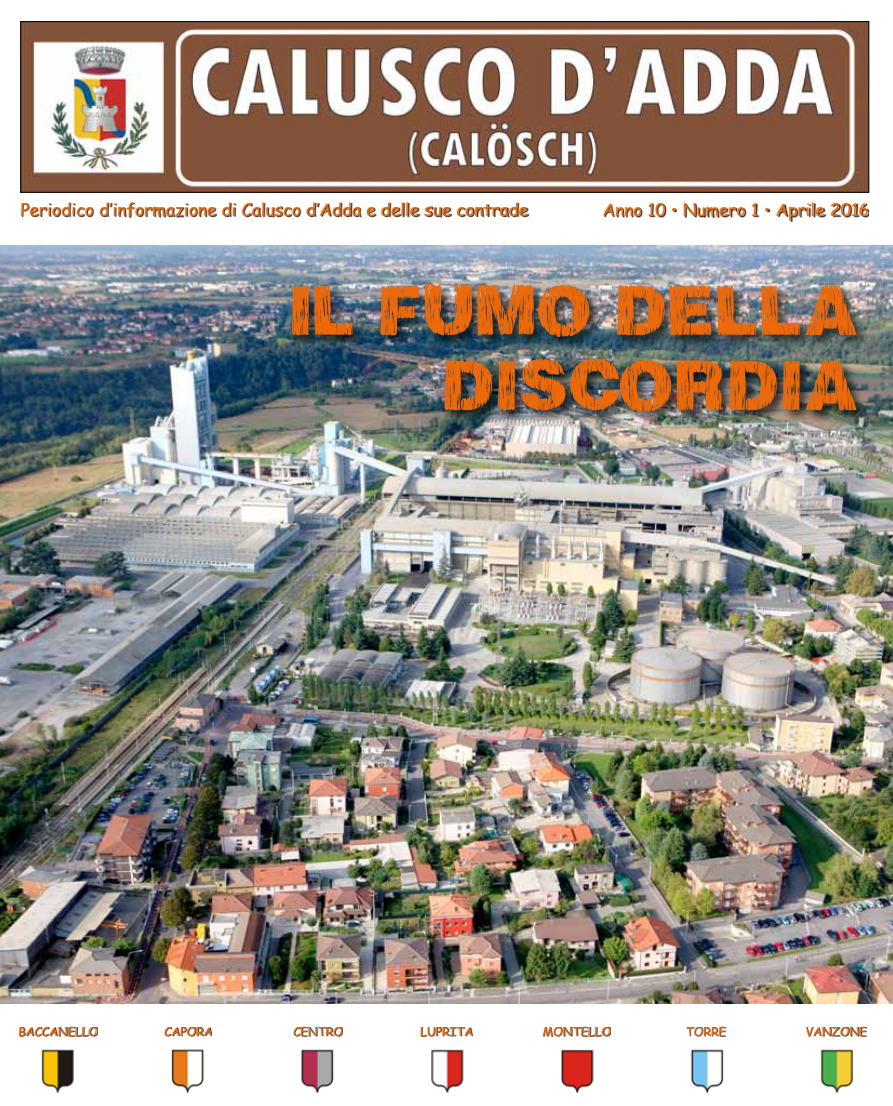
<style>
.page{position:relative;width:893px;height:1106px;background:#fff}
.page>*{position:absolute;margin:0;border:0;box-sizing:border-box;transform-origin:0 0}
.t1{font:69.9px/75px "Fall Harvest";letter-spacing:.07em;color:#eb690b;text-align:right}
.t2{font:17.25px "Comic Sans MS";color:#eb690b}
.t3{font:12px "Comic Sans MS";color:#eb690b}
</style>
<div class="page">
<img style="left:0;top:246px;width:893px;height:757px">
<img style="left:22px;top:23px;width:845px;height:168px">
<div style="left:20px;top:21px;width:849px;height:172px;border:1px solid #000"></div>
<div style="left:22px;top:203px;width:507px;height:15px;background:#000;opacity:.8"></div>
<div style="left:605px;top:203px;width:264px;height:18px;background:#000;opacity:.8"></div>
<div style="left:165px;top:1026px;width:47px;height:10px;background:#000;opacity:.8"></div>
<div style="left:20px;top:1027px;width:78px;height:9px;background:#000;opacity:.8"></div>
<div style="left:294px;top:1026px;width:49px;height:10px;background:#000;opacity:.8"></div>
<div style="left:422px;top:1026px;width:51px;height:10px;background:#000;opacity:.8"></div>
<div style="left:544px;top:1027px;width:67px;height:9px;background:#000;opacity:.8"></div>
<div style="left:687px;top:1026px;width:40px;height:10px;background:#000;opacity:.8"></div>
<div style="left:807px;top:1027px;width:60px;height:9px;background:#000;opacity:.8"></div>
<img style="left:41px;top:1049px;width:812px;height:43px">
<div style="left:290px;top:282px;width:580px;height:143px;background:#000;opacity:.66"></div>
<p class="t2" style="left:20px;top:197px;width:509px">Periodico d’informazione di Calusco d’Adda e delle sue contrade</p>
<p class="t2" style="left:602px;top:197px;width:268px">Anno 10 • Numero 1 • Aprile 2016</p>
<h1 class="t1" style="left:292px;top:273px;width:567px">IL FUMO DELLA<br>DISCORDIA</h1>
<p class="t3" style="left:18px;top:1022px;width:81px">BACCANELLO</p>
<p class="t3" style="left:164px;top:1022px;width:50px">CAPORA</p>
<p class="t3" style="left:293px;top:1022px;width:51px">CENTRO</p>
<p class="t3" style="left:420px;top:1022px;width:54px">LUPRITA</p>
<p class="t3" style="left:542px;top:1022px;width:70px">MONTELLO</p>
<p class="t3" style="left:686px;top:1022px;width:42px">TORRE</p>
<p class="t3" style="left:805px;top:1022px;width:63px">VANZONE</p>
</div>
